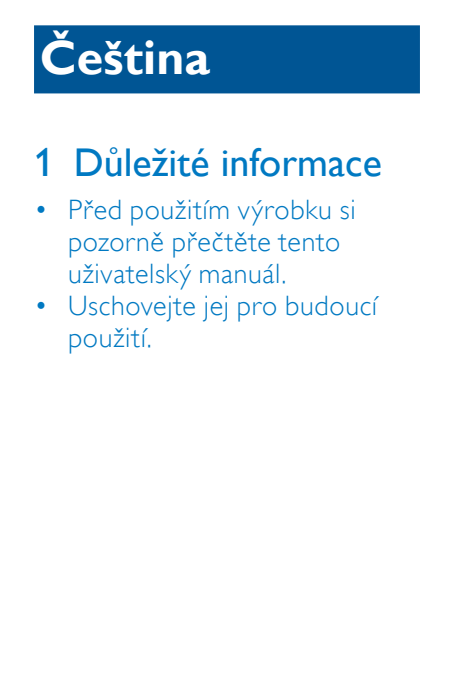
<style>
.page{position:relative;width:454px;height:681px;background:#fff}
.page>*{position:absolute;margin:0;border:0;box-sizing:border-box;transform-origin:0 0}
.t1{font:700 48px "Gill Sans Alt One WGL";color:#fff}
.t2{font:40px "Gill Sans Alt One WGL";color:#0079c2}
.t3{font:28px/32px "Gill Sans Alt One WGL Light";letter-spacing:.025em;color:#0079c2}
</style>
<div class="page">
<div style="left:34px;top:25px;width:386px;height:68px;background:#005594"></div>
<p class="t1" style="left:40px;top:25px;width:171px">Čeština</p>
<p class="t2" style="left:34px;top:134px;width:349px">1 Důležité informace</p>
<p class="t3" style="left:68px;top:193px;width:289px;text-indent:-34px">• Před použitím výrobku si pozorně přečtěte tento uživatelský manuál.</p>
<p class="t3" style="left:68px;top:289px;width:310px;text-indent:-34px">• Uschovejte jej pro budoucí použití.</p>
</div>
